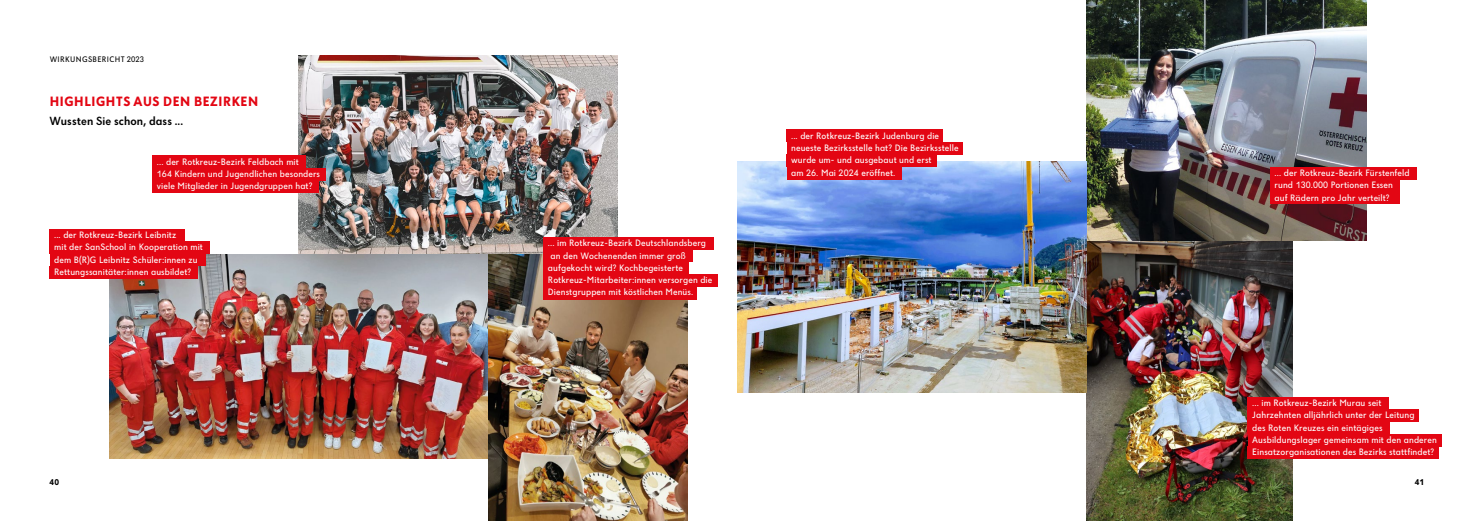
<style>
.page{position:relative;width:1474px;height:521px;background:#fff}
.page>*{position:absolute;margin:0;border:0;box-sizing:border-box;transform-origin:0 0}
.t1{font:700 14px "Dunant";letter-spacing:.045em;color:#e30613}
.t2{font:500 12.25px "Dunant";letter-spacing:.01em;color:#000}
.t3{font:9.62px/12.2px "Dunant";letter-spacing:.01em;color:#fff}
.t4{font:700 8.75px "Dunant";color:#000}
.t5{font:8.31px "Dunant";letter-spacing:.045em;color:#000}
</style>
<div class="page">
<img style="left:298px;top:56px;width:319px;height:198px">
<img style="left:1086px;top:241px;width:206px;height:280px">
<img style="left:109px;top:254px;width:379px;height:205px">
<img style="left:488px;top:254px;width:199px;height:267px">
<img style="left:1086px;top:0;width:279px;height:241px">
<img style="left:737px;top:161px;width:349px;height:231px">
<div style="left:152px;top:156px;width:154px;height:12px;background:#e30613"></div>
<div style="left:152px;top:168px;width:174px;height:12px;background:#e30613"></div>
<div style="left:152px;top:180px;width:166px;height:13px;background:#e30613"></div>
<div style="left:50px;top:229px;width:135px;height:12px;background:#e30613"></div>
<div style="left:50px;top:241px;width:160px;height:13px;background:#e30613"></div>
<div style="left:50px;top:254px;width:155px;height:12px;background:#e30613"></div>
<div style="left:50px;top:266px;width:148px;height:13px;background:#e30613"></div>
<div style="left:543px;top:237px;width:170px;height:13px;background:#e30613"></div>
<div style="left:543px;top:250px;width:149px;height:12px;background:#e30613"></div>
<div style="left:543px;top:274px;width:175px;height:13px;background:#e30613"></div>
<div style="left:543px;top:262px;width:146px;height:12px;background:#e30613"></div>
<div style="left:543px;top:287px;width:154px;height:12px;background:#e30613"></div>
<div style="left:786px;top:130px;width:157px;height:12px;background:#e30613"></div>
<div style="left:786px;top:142px;width:176px;height:13px;background:#e30613"></div>
<div style="left:786px;top:155px;width:151px;height:12px;background:#e30613"></div>
<div style="left:786px;top:167px;width:115px;height:12px;background:#e30613"></div>
<div style="left:1247px;top:397px;width:142px;height:12px;background:#e30613"></div>
<div style="left:1247px;top:409px;width:171px;height:13px;background:#e30613"></div>
<div style="left:1247px;top:434px;width:194px;height:12px;background:#e30613"></div>
<div style="left:1247px;top:422px;width:142px;height:12px;background:#e30613"></div>
<div style="left:1247px;top:446px;width:191px;height:13px;background:#e30613"></div>
<div style="left:1270px;top:167px;width:146px;height:12px;background:#e30613"></div>
<div style="left:1270px;top:179px;width:128px;height:13px;background:#e30613"></div>
<div style="left:1270px;top:192px;width:128px;height:12px;background:#e30613"></div>
<p class="t5" style="left:50px;top:55px;width:96px">WIRKUNGSBERICHT 2023</p>
<h1 class="t1" style="left:50px;top:93px;width:210px">HIGHLIGHTS AUS DEN BEZIRKEN</h1>
<p class="t2" style="left:50px;top:114px;width:135px">Wussten Sie schon, dass ...</p>
<p class="t3" style="left:157px;top:155px;width:165px">... der Rotkreuz-Bezirk Feldbach mit<br>164 Kindern und Jugendlichen besonders viele Mitglieder in Jugendgruppen hat?</p>
<p class="t3" style="left:54px;top:229px;width:150px">... der Rotkreuz-Bezirk Leibnitz<br>mit der SanSchool in Kooperation mit dem B(R)G Leibnitz Schüler:innen zu Rettungssanitäter:innen ausbildet?</p>
<p class="t3" style="left:548px;top:237px;width:166px">... im Rotkreuz-Bezirk Deutschlandsberg an den Wochenenden immer groß aufgekocht wird? Kochbegeisterte Rotkreuz-Mitarbeiter:innen versorgen die Dienstgruppen mit köstlichen Menüs.</p>
<p class="t3" style="left:791px;top:129px;width:169px">... der Rotkreuz-Bezirk Judenburg die neueste Bezirksstelle hat? Die Bezirksstelle wurde um- und ausgebaut und erst<br>am 26. Mai 2024 eröffnet.</p>
<p class="t3" style="left:1274px;top:167px;width:137px">... der Rotkreuz-Bezirk Fürstenfeld rund 130.000 Portionen Essen<br>auf Rädern pro Jahr verteilt?</p>
<p class="t3" style="left:1252px;top:397px;width:186px">... im Rotkreuz-Bezirk Murau seit<br>Jahrzehnten alljährlich unter der Leitung<br>des Roten Kreuzes ein eintägiges Ausbildungslager gemeinsam mit den anderen Einsatzorganisationen des Bezirks stattfindet?</p>
<p class="t4" style="left:50px;top:477px;width:11px">40</p>
<p class="t4" style="left:1414px;top:477px;width:11px">41</p>
</div>
